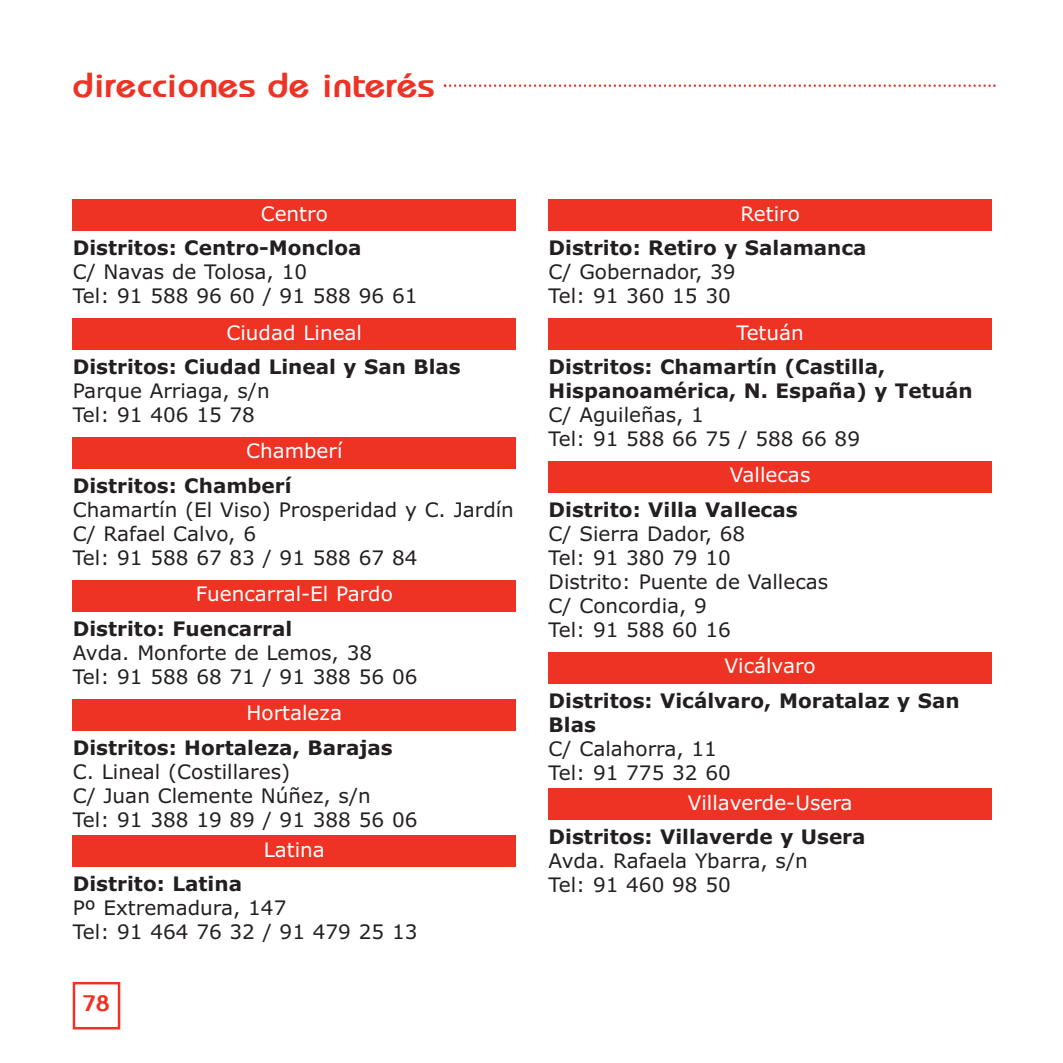
<style>
.page{position:relative;width:1063px;height:1063px;background:#fff}
.page>*{position:absolute;margin:0;border:0;box-sizing:border-box;transform-origin:0 0}
.t1{font:700 35px "Bauhaus";color:#ee3224}
.t2{font:700 22.5px "Bauhaus";color:#ee3224}
.t3{font:20px/24px "Verdana";color:#231f20}
.t4{font:700 20px/24px "Verdana";color:#231f20}
.t5{font:20px "Verdana";color:#fff}
</style>
<div class="page">
<svg style="left:444px;top:84px;width:551px;height:3px"></svg>
<div style="left:548px;top:788px;width:443px;height:32px;background:#ee3224"></div>
<div style="left:548px;top:652px;width:443px;height:31px;background:#ee3224"></div>
<div style="left:548px;top:461px;width:443px;height:32px;background:#ee3224"></div>
<div style="left:548px;top:318px;width:443px;height:32px;background:#ee3224"></div>
<div style="left:548px;top:199px;width:443px;height:32px;background:#ee3224"></div>
<div style="left:73px;top:835px;width:443px;height:32px;background:#ee3224"></div>
<div style="left:73px;top:698px;width:443px;height:32px;background:#ee3224"></div>
<div style="left:73px;top:580px;width:443px;height:31px;background:#ee3224"></div>
<div style="left:73px;top:437px;width:443px;height:32px;background:#ee3224"></div>
<div style="left:73px;top:318px;width:443px;height:32px;background:#ee3224"></div>
<div style="left:73px;top:199px;width:443px;height:32px;background:#ee3224"></div>
<div style="left:73px;top:981px;width:47px;height:48px;border:2px solid #ee3224"></div>
<h1 class="t1" style="left:73px;top:72px;width:363px">direcciones de interés</h1>
<p class="t5" style="left:261px;top:205px;width:69px">Centro</p>
<p class="t4" style="left:73px;top:237px;width:290px">Distritos: Centro-Moncloa</p>
<p class="t3" style="left:73px;top:261px;width:346px">C/ Navas de Tolosa, 10<br>Tel: 91 588 96 60 / 91 588 96 61</p>
<p class="t5" style="left:226px;top:324px;width:137px">Ciudad Lineal</p>
<p class="t4" style="left:73px;top:356px;width:389px">Distritos: Ciudad Lineal y San Blas</p>
<p class="t3" style="left:73px;top:380px;width:198px">Parque Arriaga, s/n<br>Tel: 91 406 15 78</p>
<p class="t5" style="left:246px;top:443px;width:98px">Chamberí</p>
<p class="t4" style="left:73px;top:475px;width:220px">Distritos: Chamberí</p>
<p class="t3" style="left:73px;top:499px;width:443px">Chamartín (El Viso) Prosperidad y C. Jardín<br>C/ Rafael Calvo, 6<br>Tel: 91 588 67 83 / 91 588 67 84</p>
<p class="t5" style="left:196px;top:586px;width:199px">Fuencarral-El Pardo</p>
<p class="t4" style="left:73px;top:618px;width:221px">Distrito: Fuencarral</p>
<p class="t3" style="left:73px;top:642px;width:346px">Avda. Monforte de Lemos, 38<br>Tel: 91 588 68 71 / 91 388 56 06</p>
<p class="t5" style="left:246px;top:705px;width:97px">Hortaleza</p>
<p class="t4" style="left:73px;top:737px;width:321px">Distritos: Hortaleza, Barajas</p>
<p class="t3" style="left:73px;top:761px;width:346px">C. Lineal (Costillares)<br>C/ Juan Clemente Núñez, s/n<br>Tel: 91 388 19 89 / 91 388 56 06</p>
<p class="t5" style="left:264px;top:841px;width:63px">Latina</p>
<p class="t4" style="left:73px;top:873px;width:171px">Distrito: Latina</p>
<p class="t3" style="left:73px;top:897px;width:346px">Pº Extremadura, 147<br>Tel: 91 464 76 32 / 91 479 25 13</p>
<p class="t2" style="left:83px;top:995px;width:28px">78</p>
<p class="t5" style="left:740px;top:205px;width:61px">Retiro</p>
<p class="t4" style="left:548px;top:237px;width:319px">Distrito: Retiro y Salamanca</p>
<p class="t3" style="left:548px;top:261px;width:188px">C/ Gobernador, 39<br>Tel: 91 360 15 30</p>
<p class="t5" style="left:736px;top:324px;width:69px">Tetuán</p>
<p class="t4" style="left:548px;top:356px;width:426px">Distritos: Chamartín (Castilla,<br>Hispanoamérica, N. España) y Tetuán</p>
<p class="t3" style="left:548px;top:404px;width:313px">C/ Aguileñas, 1<br>Tel: 91 588 66 75 / 588 66 89</p>
<p class="t5" style="left:730px;top:467px;width:82px">Vallecas</p>
<p class="t4" style="left:548px;top:499px;width:250px">Distrito: Villa Vallecas</p>
<p class="t3" style="left:548px;top:523px;width:281px">C/ Sierra Dador, 68<br>Tel: 91 380 79 10<br>Distrito: Puente de Vallecas<br>C/ Concordia, 9<br>Tel: 91 588 60 16</p>
<p class="t5" style="left:724px;top:658px;width:93px">Vicálvaro</p>
<p class="t4" style="left:548px;top:690px;width:412px">Distritos: Vicálvaro, Moratalaz y San<br>Blas</p>
<p class="t3" style="left:548px;top:738px;width:184px">C/ Calahorra, 11<br>Tel: 91 775 32 60</p>
<p class="t5" style="left:687px;top:795px;width:166px">Villaverde-Usera</p>
<p class="t4" style="left:548px;top:827px;width:318px">Distritos: Villaverde y Usera</p>
<p class="t3" style="left:548px;top:851px;width:261px">Avda. Rafaela Ybarra, s/n<br>Tel: 91 460 98 50</p>
</div>
